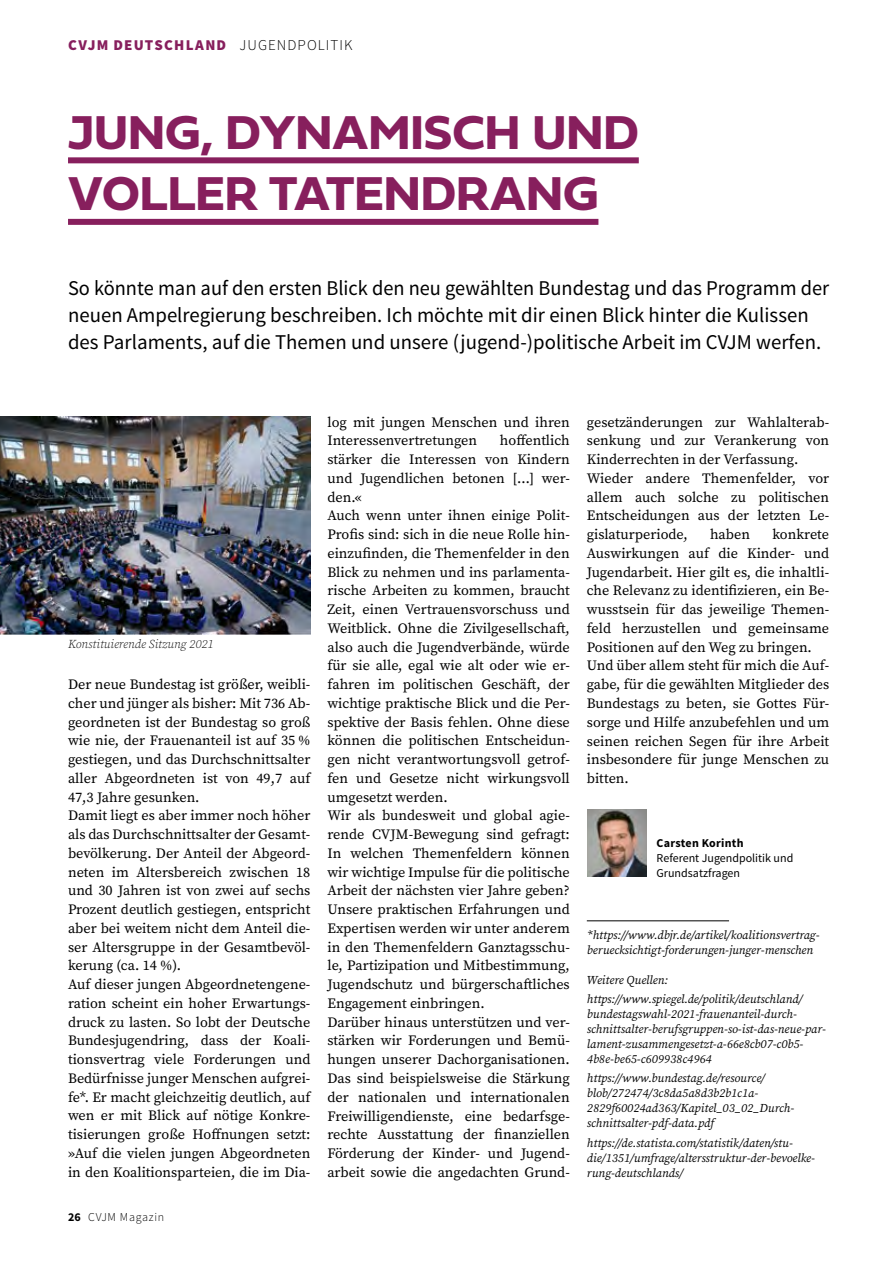
<style>
.page{position:relative;width:893px;height:1263px;background:#fff}
.page>*{position:absolute;margin:0;border:0;box-sizing:border-box;transform-origin:0 0}
.t1{font:49.5px/61.5px "Fieldwork Geo Bold";color:#871f5d}
.t2{font:21px/27px "Source Sans Pro";color:#000}
.t3{font:900 15px "Source Sans Pro";letter-spacing:.08em;color:#871f5d}
.t4{font:14.25px/18.8px "Source Serif Pro";color:#000}
.t5{font:italic 12px/15px "Source Serif Pro";color:#000}
.t6{font:12px/15px "Source Sans Pro";color:#000}
.t7{font:italic 300 12px "Source Serif Pro";color:#000}
.t8{font:300 12px "Source Sans Pro";letter-spacing:.06em;color:#000}
.s1{font-weight:300;color:#000}
.s2{font-weight:700}
</style>
<div class="page">
<div style="left:68px;top:157px;width:571px;height:6px;background:#871f5d"></div>
<div style="left:68px;top:219px;width:530px;height:6px;background:#871f5d"></div>
<hr style="left:587px;top:920px;width:142px;height:1px;background:#000">
<img style="left:0;top:416px;width:311px;height:219px">
<img style="left:587px;top:809px;width:59px;height:68px">
<p class="t3" style="left:68px;top:34px;width:286px">CVJM DEUTSCHLAND <span class="s1">JUGENDPOLITIK</span></p>
<p class="t1" style="left:68px;top:100px;width:572px">JUNG, DYNAMISCH UND<br>VOLLER TATENDRANG</p>
<p class="t2" style="left:68px;top:275px;width:763px">So könnte man auf den ersten Blick den neu gewählten Bundestag und das Programm der neuen Ampelregierung beschreiben. Ich möchte mit dir einen Blick hinter die Kulissen des Parlaments, auf die Themen und unsere (jugend-)politische Arbeit im CVJM werfen.</p>
<p class="t7" style="left:68px;top:636px;width:147px">Konstituierende Sitzung 2021</p>
<p class="t4" style="left:68px;top:675px;width:244px">Der neue Bundestag ist größer, weibli&shy;cher und jünger als bisher: Mit 736 Ab&shy;geordneten ist der Bundestag so groß wie nie, der Frauenanteil ist auf 35 % gestiegen, und das Durchschnittsalter aller Abgeordneten ist von 49,7 auf 47,3 Jahre gesunken.<br>Damit liegt es aber immer noch höher als das Durchschnittsalter der Gesamt&shy;bevölkerung. Der Anteil der Abgeord&shy;neten im Altersbereich zwischen 18 und 30 Jahren ist von zwei auf sechs Prozent deutlich gestiegen, entspricht aber bei weitem nicht dem Anteil die&shy;ser Altersgruppe in der Gesamtbevöl&shy;kerung (ca. 14 %).<br>Auf dieser jungen Abgeordnetengene&shy;ration scheint ein hoher Erwartungs&shy;druck zu lasten. So lobt der Deutsche Bundesjugendring, dass der Koali&shy;tionsvertrag viele Forderungen und Bedürfnisse junger Menschen aufgrei&shy;fe*. Er macht gleichzeitig deutlich, auf wen er mit Blick auf nötige Konkre&shy;tisierungen große Hoffnungen setzt: »Auf die vielen jungen Abgeordneten in den Koalitionsparteien, die im Dia-</p>
<p class="t8" style="left:68px;top:1210px;width:98px"><span class="s2">26</span> CVJM Magazin</p>
<p class="t4" style="left:327px;top:412px;width:244px">log mit jungen Menschen und ihren<br>Interessenvertretungen</p>
<p class="t4" style="left:327px;top:431px;width:244px;text-indent:172px">hoffentlich stärker die Interessen von Kindern und Jugendlichen betonen […] wer&shy;den.«<br>Auch wenn unter ihnen einige Polit-Profis sind: sich in die neue Rolle hin&shy;einzufinden, die Themenfelder in den Blick zu nehmen und ins parlamenta&shy;rische Arbeiten zu kommen, braucht Zeit, einen Vertrauensvorschuss und Weitblick. Ohne die Zivilgesellschaft, also auch die Jugendverbände, würde für sie alle, egal wie alt oder wie er&shy;fahren im politischen Geschäft, der wichtige praktische Blick und die Per&shy;spektive der Basis fehlen. Ohne diese können die politischen Entscheidun&shy;gen nicht verantwortungsvoll getrof&shy;fen und Gesetze nicht wirkungsvoll umgesetzt werden.<br>Wir als bundesweit und global agie&shy;rende CVJM-Bewegung sind gefragt:<br>In welchen Themenfeldern können wir wichtige Impulse für die politische Arbeit der nächsten vier Jahre geben?<br>Unsere praktischen Erfahrungen und Expertisen werden wir unter anderem in den Themenfeldern Ganztagsschu&shy;le, Partizipation und Mitbestimmung, Jugendschutz und bürgerschaftliches Engagement einbringen.<br>Darüber hinaus unterstützen und ver&shy;stärken wir Forderungen und Bemü&shy;hungen unserer Dachorganisationen.<br>Das sind beispielsweise die Stärkung der nationalen und internationalen Freiwilligendienste, eine bedarfsge&shy;rechte Ausstattung der finanziellen Förderung der Kinder- und Jugend&shy;arbeit sowie die angedachten Grund-</p>
<p class="t4" style="left:587px;top:412px;width:244px">gesetzänderungen zur Wahlalterab&shy;senkung und zur Verankerung von<br>Kinderrechten in der Verfassung.<br>Wieder andere Themenfelder, vor allem auch solche zu politischen<br>Entscheidungen aus der letzten Le&shy;gislaturperiode,</p>
<p class="t4" style="left:587px;top:525px;width:244px;text-indent:186px">konkrete<br>Auswirkungen auf die Kinder- und<br>Jugendarbeit. Hier gilt es, die inhaltli&shy;che Relevanz zu identifizieren, ein Be&shy;wusstsein für das jeweilige Themen&shy;feld herzustellen und gemeinsame<br>Positionen auf den Weg zu bringen.<br>Und über allem steht für mich die Auf&shy;gabe, für die gewählten Mitglieder des<br>Bundestags zu beten, sie Gottes Für&shy;sorge und Hilfe anzubefehlen und um seinen reichen Segen für ihre Arbeit insbesondere für junge Menschen zu bitten.</p>
<p class="t4" style="left:710px;top:525px;width:41px">haben</p>
<p class="t6" style="left:657px;top:836px;width:138px"><span class="s2">Carsten Korinth<br></span>Referent Jugendpolitik und<br>Grundsatzfragen</p>
<p class="t5" style="left:587px;top:927px;width:234px">*https://www.dbjr.de/artikel/koalitionsvertrag&shy;beruecksichtigt-forderungen-junger-menschen</p>
<p class="t5" style="left:587px;top:970px;width:217px;line-height:19.2px">Weitere Quellen: https://www.spiegel.de/politik/deutschland/</p>
<p class="t5" style="left:587px;top:1006px;width:240px">bundestagswahl-2021-frauenanteil-durch&shy;schnittsalter-berufsgruppen-so-ist-das-neue-par&shy;lament-zusammengesetzt-a-66e8cb07-c0b5- 4b8e-be65-c609938c4964</p>
<p class="t5" style="left:587px;top:1071px;width:209px">https://www.bundestag.de/resource/ blob/272474/3c8da5a8d3b2b1c1a-2829f60024ad363/Kapitel_03_02_Durch&shy;schnittsalter-pdf-data.pdf</p>
<p class="t5" style="left:587px;top:1135px;width:229px">https://de.statista.com/statistik/daten/stu&shy;die/1351/umfrage/altersstruktur-der-bevoelke&shy;rung-deutschlands/</p>
</div>
